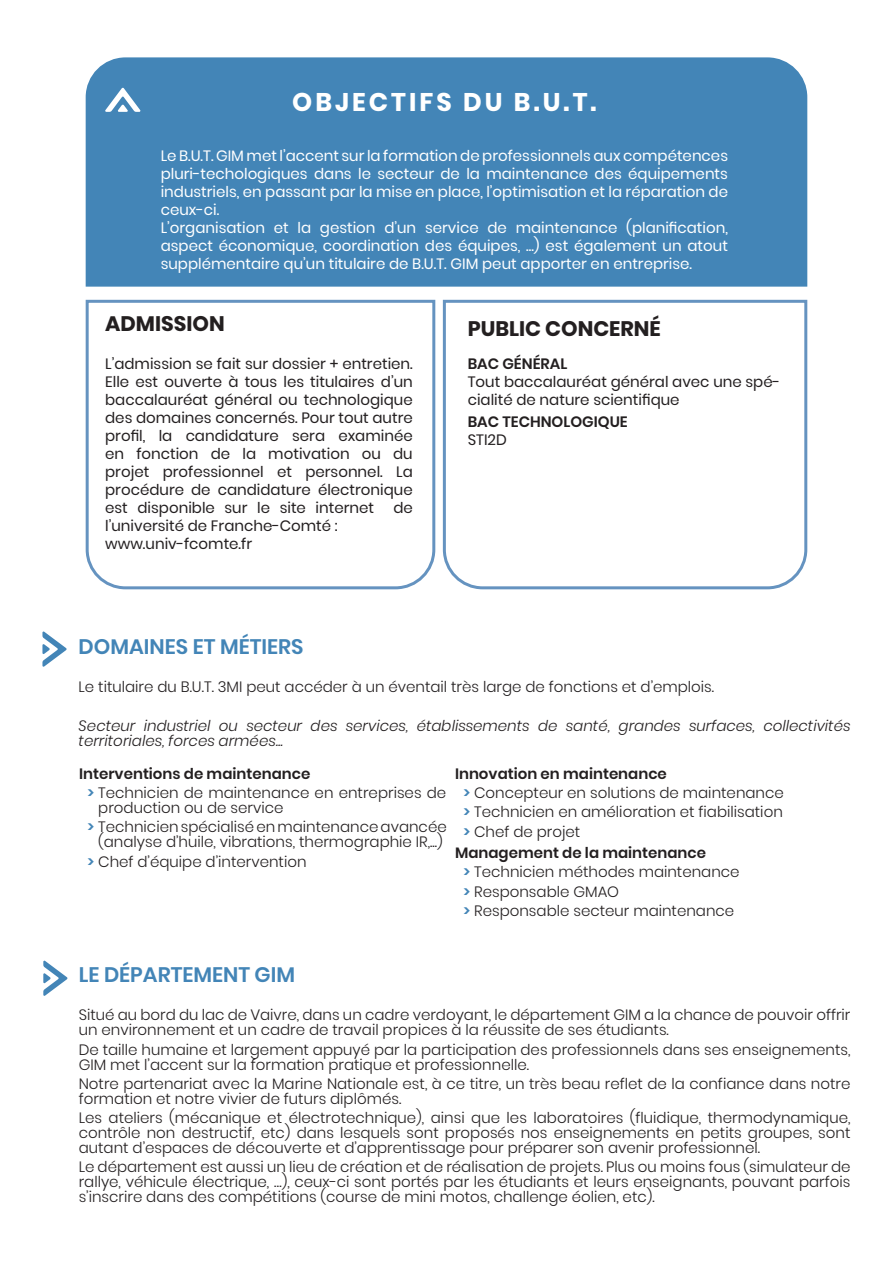
<style>
.page{position:relative;width:893px;height:1263px;background:#fff}
.page>*{position:absolute;margin:0;border:0;box-sizing:border-box;transform-origin:0 0}
.t1{font:700 25.5px "Poppins";letter-spacing:.12em;color:#fff}
.t2{font:600 21px "Poppins";color:#4385b7}
.t3{font:700 21px "Poppins";color:#231f20}
.A_TEM_Titre_Chapo{font:300 15px/15px "Poppins";color:#231f20}
.t4{font:15px/18px "Poppins";color:#231f20;text-align:justify}
.t5{font:15px/18px "Poppins";color:#fff;text-align:justify}
.A_TEM_Titre_Chapo-2{font:italic 300 15px/15px "Poppins";color:#231f20}
.t6{font:600 15px "Poppins";color:#231f20}
.s1{font-weight:600;color:#4385b7}
</style>
<div class="page">
<div style="left:85px;top:57px;width:723px;height:230px;background:#4385b7"></div>
<svg style="left:105px;top:88px;width:36px;height:24px"></svg>
<svg style="left:43px;top:960px;width:25px;height:36px"></svg>
<svg style="left:85px;top:299px;width:351px;height:291px"></svg>
<svg style="left:442px;top:299px;width:366px;height:291px"></svg>
<svg style="left:42px;top:631px;width:25px;height:36px"></svg>
<p class="t1" style="left:292px;top:87px;width:306px">OBJECTIFS DU B.U.T.</p>
<p class="t5" style="left:161px;top:146px;width:569px">Le B.U.T. GIM met l’accent sur la formation de professionnels aux compétences pluri-techologiques dans le secteur de la maintenance des équipements industriels, en passant par la mise en place, l’optimisation et la réparation de ceux-ci.</p>
<p class="t5" style="left:161px;top:218px;width:569px">L’organisation et la gestion d’un service de maintenance (planification, aspect économique, coordination des équipes, ...) est également un atout supplémentaire qu’un titulaire de B.U.T. GIM peut apporter en entreprise.</p>
<p class="t3" style="left:105px;top:312px;width:121px">ADMISSION</p>
<p class="t3" style="left:468px;top:316px;width:195px">PUBLIC CONCERNÉ</p>
<p class="t4" style="left:105px;top:355px;width:309px">L’admission se fait sur dossier + entretien.<br>Elle est ouverte à tous les titulaires d’un baccalauréat général ou technologique des domaines concernés. Pour tout autre profil, la candidature sera examinée en fonction de la motivation ou du projet professionnel et personnel. La procédure de candidature électronique est disponible sur le site internet</p>
<p class="t4" style="left:393px;top:499px;width:21px">de</p>
<p class="t4" style="left:105px;top:517px;width:234px">l’université de Franche-Comté :</p>
<p class="t4" style="left:105px;top:535px;width:148px">www.univ-fcomte.fr</p>
<p class="t6" style="left:468px;top:355px;width:101px">BAC GÉNÉRAL</p>
<p class="t4" style="left:468px;top:373px;width:314px">Tout baccalauréat général avec une spé&shy;cialité de nature scientifique</p>
<p class="t6" style="left:468px;top:413px;width:162px">BAC TECHNOLOGIQUE</p>
<p class="t4" style="left:468px;top:431px;width:41px">STI2D</p>
<p class="t2" style="left:79px;top:634px;width:226px">DOMAINES ET MÉTIERS</p>
<p class="A_TEM_Titre_Chapo" style="left:79px;top:679px;width:637px">Le titulaire du B.U.T. 3MI peut accéder à un éventail très large de fonctions et d’emplois.</p>
<p class="A_TEM_Titre_Chapo-2" style="left:79px;top:718px;width:773px">Secteur industriel ou secteur des services, établissements de santé, grandes surfaces, collectivités territoriales, forces armées...</p>
<p class="t6" style="left:79px;top:765px;width:233px">Interventions de maintenance</p>
<p class="A_TEM_Titre_Chapo" style="left:98px;top:785px;width:349px;text-indent:-11px"><span class="s1">&gt;</span> Technicien de maintenance en entreprises de production ou de service</p>
<p class="A_TEM_Titre_Chapo" style="left:88px;top:820px;width:361px;text-align:center"><span class="s1">&gt;</span> Technicien spécialisé en maintenance avancée (analyse d’huile, vibrations, thermographie IR,...)</p>
<p class="A_TEM_Titre_Chapo" style="left:88px;top:854px;width:220px"><span class="s1">&gt;</span> Chef d’équipe d’intervention</p>
<p class="t6" style="left:455px;top:765px;width:213px">Innovation en maintenance</p>
<p class="A_TEM_Titre_Chapo" style="left:463px;top:785px;width:322px"><span class="s1">&gt;</span> Concepteur en solutions de maintenance</p>
<p class="A_TEM_Titre_Chapo" style="left:463px;top:805px;width:321px"><span class="s1">&gt;</span> Technicien en amélioration et fiabilisation</p>
<p class="A_TEM_Titre_Chapo" style="left:463px;top:824px;width:118px"><span class="s1">&gt;</span> Chef de projet</p>
<p class="t6" style="left:455px;top:844px;width:253px">Management de la maintenance</p>
<p class="A_TEM_Titre_Chapo" style="left:463px;top:865px;width:278px"><span class="s1">&gt;</span> Technicien méthodes maintenance</p>
<p class="A_TEM_Titre_Chapo" style="left:463px;top:884px;width:157px"><span class="s1">&gt;</span> Responsable GMAO</p>
<p class="A_TEM_Titre_Chapo" style="left:463px;top:903px;width:272px"><span class="s1">&gt;</span> Responsable secteur maintenance</p>
<p class="t2" style="left:79px;top:962px;width:218px">LE DÉPARTEMENT GIM</p>
<p class="A_TEM_Titre_Chapo" style="left:79px;top:1008px;width:773px">Situé au bord du lac de Vaivre, dans un cadre verdoyant, le département GIM a la chance de pouvoir offrir un environnement et un cadre de travail propices à la réussite de ses étudiants.</p>
<p class="A_TEM_Titre_Chapo" style="left:79px;top:1042px;width:773px">De taille humaine et largement appuyé par la participation des professionnels dans ses enseignements,<br>GIM met l’accent sur la formation pratique et professionnelle.</p>
<p class="A_TEM_Titre_Chapo" style="left:79px;top:1076px;width:773px">Notre partenariat avec la Marine Nationale est, à ce titre, un très beau reflet de la confiance dans notre formation et notre vivier de futurs diplômés.</p>
<p class="A_TEM_Titre_Chapo" style="left:79px;top:1110px;width:773px;text-align:justify">Les ateliers (mécanique et électrotechnique), ainsi que les laboratoires (fluidique, thermodynamique, contrôle non destructif, etc) dans lesquels sont proposés nos enseignements en petits groupes, sont autant d’espaces de découverte et d’apprentissage pour préparer son avenir professionnel.</p>
<p class="A_TEM_Titre_Chapo" style="left:79px;top:1160px;width:773px;text-align:justify">Le département est aussi un lieu de création et de réalisation de projets. Plus ou moins fous (simulateur de rallye, véhicule électrique, …), ceux-ci sont portés par les étudiants et leurs enseignants, pouvant parfois s’inscrire dans des compétitions (course de mini motos, challenge éolien, etc).</p>
</div>
